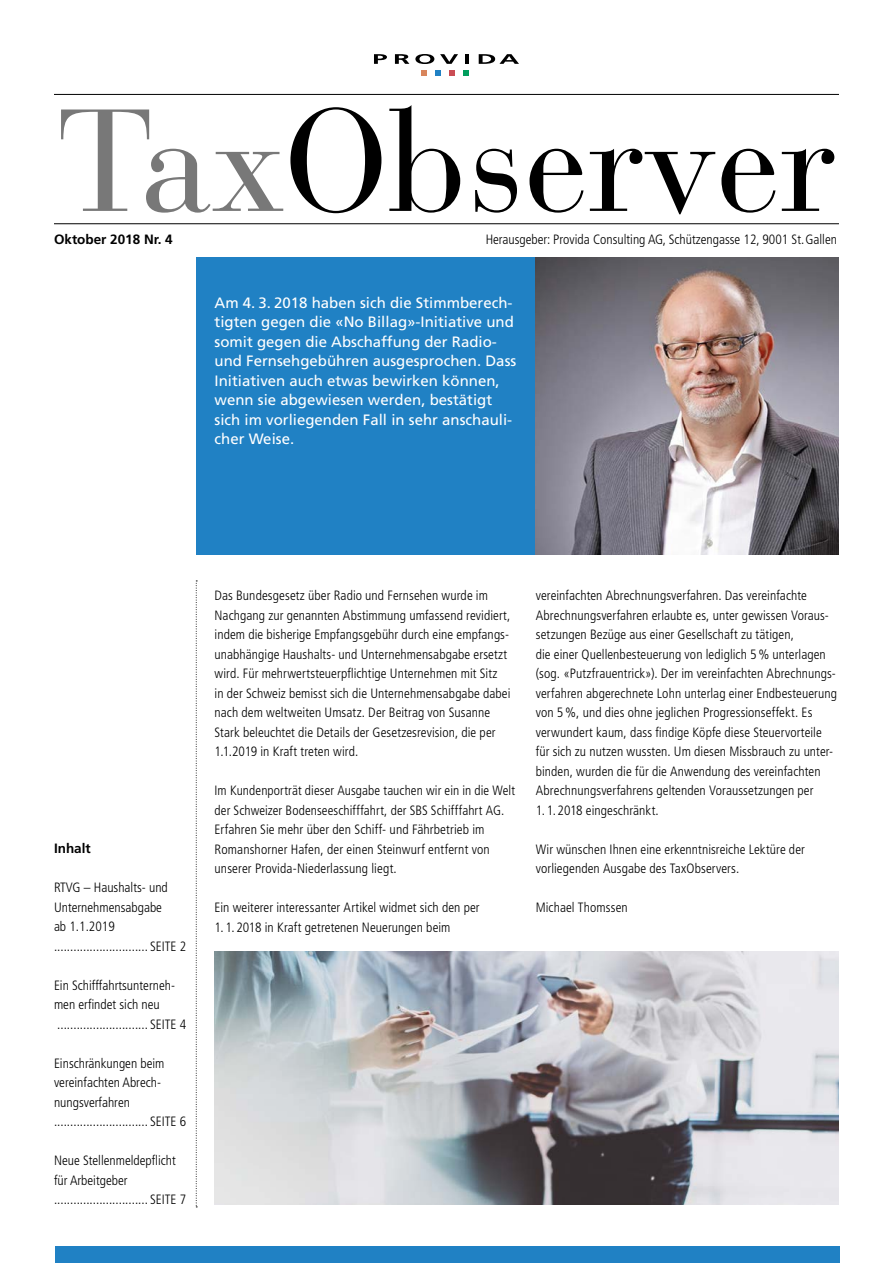
<style>
.page{position:relative;width:893px;height:1263px;background:#fff}
.page>*{position:absolute;margin:0;border:0;box-sizing:border-box;transform-origin:0 0}
.t1{font:144px "Bauer Bodoni Std";color:#000}
.t2{font:15px/19.5px "Frutiger LT Std";color:#fff}
.t3{font:300 condensed 13.5px/19.5px "Frutiger LT Std";letter-spacing:.005em;color:#000}
.t4{font:700 13.5px "Frutiger LT Std";color:#000}
.s1{color:#787878}
</style>
<div class="page">
<div style="left:197px;top:257px;width:339px;height:298px;background:#2081c4"></div>
<img style="left:536px;top:257px;width:303px;height:298px">
<svg style="left:196px;top:581px;width:1px;height:626px"></svg>
<svg style="left:374px;top:54px;width:13px;height:10px"></svg>
<svg style="left:395px;top:54px;width:14px;height:10px"></svg>
<svg style="left:415px;top:54px;width:19px;height:10px"></svg>
<svg style="left:440px;top:54px;width:18px;height:10px"></svg>
<hr style="left:465px;top:54px;width:4px;height:10px;background:#000">
<svg style="left:479px;top:54px;width:40px;height:10px"></svg>
<svg style="left:421px;top:70px;width:6px;height:6px"></svg>
<svg style="left:436px;top:70px;width:5px;height:6px"></svg>
<svg style="left:450px;top:70px;width:5px;height:6px"></svg>
<svg style="left:463px;top:70px;width:6px;height:6px"></svg>
<hr style="left:54px;top:94px;width:785px;height:1px;background:#000">
<hr style="left:54px;top:223px;width:785px;height:1px;background:#000">
<div style="left:55px;top:1246px;width:785px;height:17px;background:#2081c4"></div>
<img style="left:215px;top:951px;width:624px;height:254px">
<h1 class="t1" style="left:57px;top:75px;width:780px"><span class="s1">Tax</span>Observer</h1>
<p class="t4" style="left:54px;top:231px;width:120px">Oktober 2018 Nr. 4</p>
<p class="t3" style="left:486px;top:230px;width:353px">Herausgeber: Provida Consulting AG, Schützengasse 12, 9001 St.Gallen</p>
<p class="t2" style="left:215px;top:293px;width:303px">Am 4. 3. 2018 haben sich die Stimmberech&shy;tigten gegen die «No Billag»-Initiative und somit gegen die Abschaffung der Radio&shy;und Fernsehgebühren ausgesprochen. Dass Initiativen auch etwas bewirken können, wenn sie abgewiesen werden, bestätigt sich im vorliegenden Fall in sehr anschauli&shy;cher Weise.</p>
<p class="t4" style="left:54px;top:841px;width:38px">Inhalt</p>
<p class="t3" style="left:54px;top:878px;width:134px">RTVG – Haushalts- und<br>Unternehmensabgabe<br>ab 1.1.2019 ............................. SEITE 2</p>
<p class="t3" style="left:54px;top:975px;width:134px">Ein Schifffahrtsunterneh&shy;men erfindet sich neu ............................ SEITE 4</p>
<p class="t3" style="left:54px;top:1053px;width:134px">Einschränkungen beim vereinfachten Abrech&shy;nungsverfahren ............................. SEITE 6</p>
<p class="t3" style="left:54px;top:1151px;width:134px">Neue Stellenmeldepflicht für Arbeitgeber ............................. SEITE 7</p>
<p class="t3" style="left:215px;top:586px;width:297px">Das Bundesgesetz über Radio und Fernsehen wurde im Nachgang zur genannten Abstimmung umfassend revidiert, indem die bisherige Empfangsgebühr durch eine empfangs&shy;unabhängige Haushalts- und Unternehmensabgabe ersetzt wird. Für mehrwertsteuerpflichtige Unternehmen mit Sitz<br>in der Schweiz bemisst sich die Unternehmensabgabe dabei nach dem weltweiten Umsatz. Der Beitrag von Susanne Stark beleuchtet die Details der Gesetzesrevision, die per 1.1.2019 in Kraft treten wird.</p>
<p class="t3" style="left:215px;top:781px;width:302px">Im Kundenporträt dieser Ausgabe tauchen wir ein in die Welt der Schweizer Bodenseeschifffahrt, der SBS Schifffahrt AG.<br>Erfahren Sie mehr über den Schiff- und Fährbetrieb im Romanshorner Hafen, der einen Steinwurf entfernt von unserer Provida-Niederlassung liegt.</p>
<p class="t3" style="left:215px;top:898px;width:267px">Ein weiterer interessanter Artikel widmet sich den per</p>
<p class="t3" style="left:215px;top:917px;width:237px">1. 1. 2018 in Kraft getretenen Neuerungen beim</p>
<p class="t3" style="left:536px;top:586px;width:303px">vereinfachten Abrechnungsverfahren. Das vereinfachte Abrechnungsverfahren erlaubte es, unter gewissen Voraus&shy;setzungen Bezüge aus einer Gesellschaft zu tätigen,<br>die einer Quellenbesteuerung von lediglich 5% unterlagen (sog. «Putzfrauentrick»). Der im vereinfachten Abrechnungs&shy;verfahren abgerechnete Lohn unterlag einer Endbesteuerung von 5%, und dies ohne jeglichen Progressionseffekt. Es verwundert kaum, dass findige Köpfe diese Steuervorteile für sich zu nutzen wussten. Um diesen Missbrauch zu unter&shy;binden, wurden die für die Anwendung des vereinfachten Abrechnungsverfahrens geltenden Voraussetzungen per</p>
<p class="t3" style="left:536px;top:800px;width:124px">1. 1. 2018 eingeschränkt.</p>
<p class="t3" style="left:536px;top:839px;width:271px">Wir wünschen Ihnen eine erkenntnisreiche Lektüre der vorliegenden Ausgabe des TaxObservers.</p>
<p class="t3" style="left:536px;top:898px;width:93px">Michael Thomssen</p>
</div>
